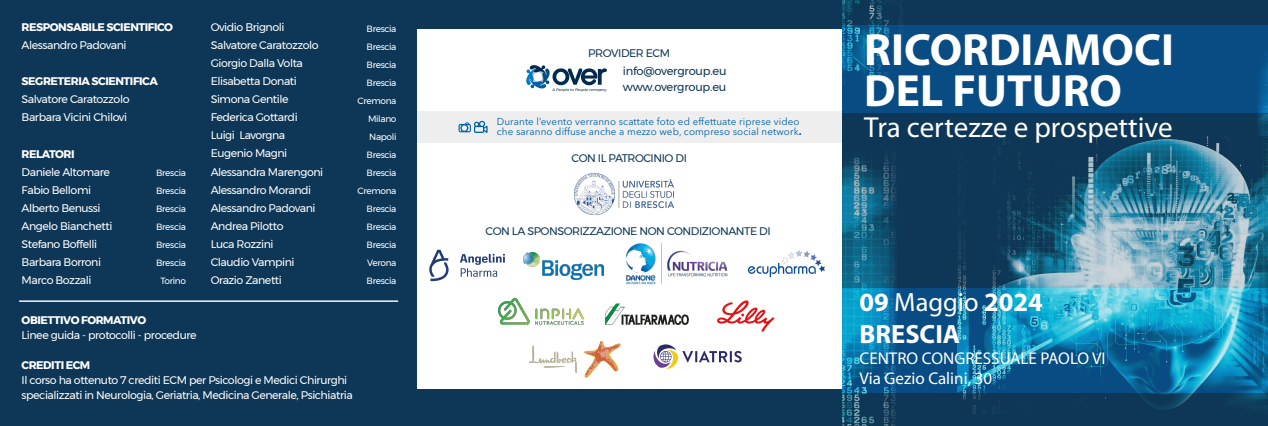
<style>
.page{position:relative;width:1268px;height:426px;background:#fff}
.page>*{position:absolute;margin:0;border:0;box-sizing:border-box;transform-origin:0 0}
.t1{font:700 45.3px/41.5px "Myriad Pro";color:#fff}
.t2{font:29px "Myriad Pro";color:#fff}
.t3{font:700 26.4px/31.7px "Myriad Pro";color:#fff}
.t4{font:17px/20.4px "Myriad Pro";color:#fff}
.t5{font:11.5px "Montserrat";letter-spacing:-.02em;color:#0e3757}
.t6{font:11px/18px "Montserrat";letter-spacing:-.04em;color:#fff}
.t7{font:700 11px "Montserrat";letter-spacing:-.04em;color:#fff}
.t8{font:11px "Montserrat";letter-spacing:-.04em;color:#0e3757}
.t9{font:10px/10px "Avenir Next LT Pro";letter-spacing:.01em;color:#0060a6}
.t10{font:9px/18px "Montserrat";letter-spacing:-.04em;color:#fff;text-align:center}
.t11{font:italic 3.7px "Montserrat";color:#002b4f}
.s1{font-style:normal}
.s2{font-weight:700}
.s3{font-weight:400}
</style>
<div class="page">
<svg style="left:841px;top:0;width:426px;height:425px;background:#306884"></svg>
<div style="left:1160px;top:0;width:107px;height:71px;background:#0e3757"></div>
<div style="left:938px;top:382px;width:329px;height:43px;background:#0e3757"></div>
<div style="left:873px;top:0;width:118px;height:165px;background:#0e3757"></div>
<div style="left:932px;top:8px;width:86px;height:289px;background:#0e3757"></div>
<div style="left:1018px;top:113px;width:249px;height:10px;background:#0e3757"></div>
<div style="left:670px;top:25px;width:597px;height:88px;background:#094c83"></div>
<div style="left:0;top:0;width:841px;height:425px;background:#0e3757"></div>
<svg style="left:841px;top:288px;width:426px;height:104px;background:#1780ac"></svg>
<div style="left:417px;top:30px;width:424px;height:358px;background:#fff"></div>
<div style="left:417px;top:111px;width:424px;height:32px;background:#eee"></div>
<svg style="left:458px;top:120px;width:29px;height:13px"></svg>
<img style="left:524px;top:252px;width:79px;height:27px">
<img style="left:748px;top:250px;width:76px;height:26px">
<img style="left:717px;top:300px;width:58px;height:32px">
<img style="left:605px;top:303px;width:84px;height:22px">
<svg style="left:584px;top:340px;width:36px;height:37px"></svg>
<svg style="left:529px;top:345px;width:48px;height:28px"></svg>
<svg style="left:653px;top:344px;width:88px;height:24px"></svg>
<svg style="left:526px;top:65px;width:80px;height:24px"></svg>
<hr style="left:19px;top:300px;width:379px;height:1px;background:#fff">
<img style="left:574px;top:173px;width:99px;height:41px">
<img style="left:626px;top:243px;width:102px;height:42px">
<img style="left:498px;top:298px;width:85px;height:27px">
<svg style="left:429px;top:249px;width:19px;height:32px"></svg>
<svg style="left:460px;top:253px;width:45px;height:23px"></svg>
<p class="t6" style="left:211px;top:18px;width:114px">Ovidio Brignoli<br>Salvatore Caratozzolo<br>Giorgio Dalla Volta<br>Elisabetta Donati<br>Simona Gentile<br>Federica Gottardi<br>Luigi Lavorgna<br>Eugenio Magni<br>Alessandra Marengoni<br>Alessandro Morandi<br>Alessandro Padovani<br>Andrea Pilotto<br>Luca Rozzini<br>Claudio Vampini<br>Orazio Zanetti</p>
<p class="t10" style="left:357px;top:19px;width:41px;text-align:right">Brescia<br>Brescia<br>Brescia<br>Brescia<br>Cremona<br>Milano<br>Napoli<br>Brescia<br>Brescia<br>Cremona<br>Brescia<br>Brescia<br>Brescia<br>Verona<br>Brescia</p>
<p class="t7" style="left:22px;top:18px;width:153px">RESPONSABILE SCIENTIFICO</p>
<p class="t6" style="left:22px;top:36px;width:106px">Alessandro Padovani</p>
<p class="t7" style="left:22px;top:72px;width:138px">SEGRETERIA SCIENTIFICA</p>
<p class="t6" style="left:22px;top:90px;width:109px">Salvatore Caratozzolo<br>Barbara Vicini Chilovi</p>
<p class="t7" style="left:22px;top:144px;width:54px">RELATORI</p>
<p class="t6" style="left:22px;top:162px;width:92px">Daniele Altomare<br>Fabio Bellomi<br>Alberto Benussi<br>Angelo Bianchetti<br>Stefano Boffelli<br>Barbara Borroni<br>Marco Bozzali</p>
<p class="t10" style="left:156px;top:163px;width:31px">Brescia<br>Brescia<br>Brescia<br>Brescia<br>Brescia<br>Brescia<br>Torino</p>
<p class="t7" style="left:22px;top:311px;width:126px">OBIETTIVO FORMATIVO</p>
<p class="t6" style="left:22px;top:325px;width:176px">Linee guida - protocolli - procedure</p>
<p class="t7" style="left:22px;top:356px;width:70px">CREDITI ECM</p>
<p class="t6" style="left:22px;top:372px;width:332px;line-height:15px">Il corso ha ottenuto 7 crediti ECM per Psicologi e Medici Chirurghi specializzati in Neurologia, Geriatria, Medicina Generale, Psichiatria</p>
<p class="t8" style="left:588px;top:45px;width:83px">PROVIDER ECM</p>
<p class="t5" style="left:622px;top:62px;width:105px">info@overgroup.eu</p>
<p class="t11" style="left:552px;top:87px;width:56px"><span class="s1">A</span> People to People <span class="s1">company.</span></p>
<p class="t5" style="left:623px;top:78px;width:105px">www.overgroup.eu</p>
<p class="t9" style="left:496px;top:116px;width:306px">Durante l’evento verranno scattate foto ed effettuate riprese video che saranno diffuse anche a mezzo web, compreso social network<span class="s2">.</span></p>
<p class="t8" style="left:571px;top:149px;width:117px">CON IL PATROCINIO DI</p>
<p class="t8" style="left:485px;top:222px;width:286px">CON LA SPONSORIZZAZIONE NON CONDIZIONANTE DI</p>
<h1 class="t1" style="left:864px;top:27px;width:311px">RICORDIAMOCI<br>DEL FUTURO</h1>
<h2 class="t2" style="left:864px;top:109px;width:310px">Tra certezze e prospettive</h2>
<h3 class="t3" style="left:859px;top:285px;width:185px">09 <span class="s3">Maggio</span> 2024<br>BRESCIA</h3>
<h3 class="t4" style="left:859px;top:347px;width:247px">CENTRO CONGRESSUALE PAOLO VI<br>Via Gezio Calini, 30</h3>
</div>
